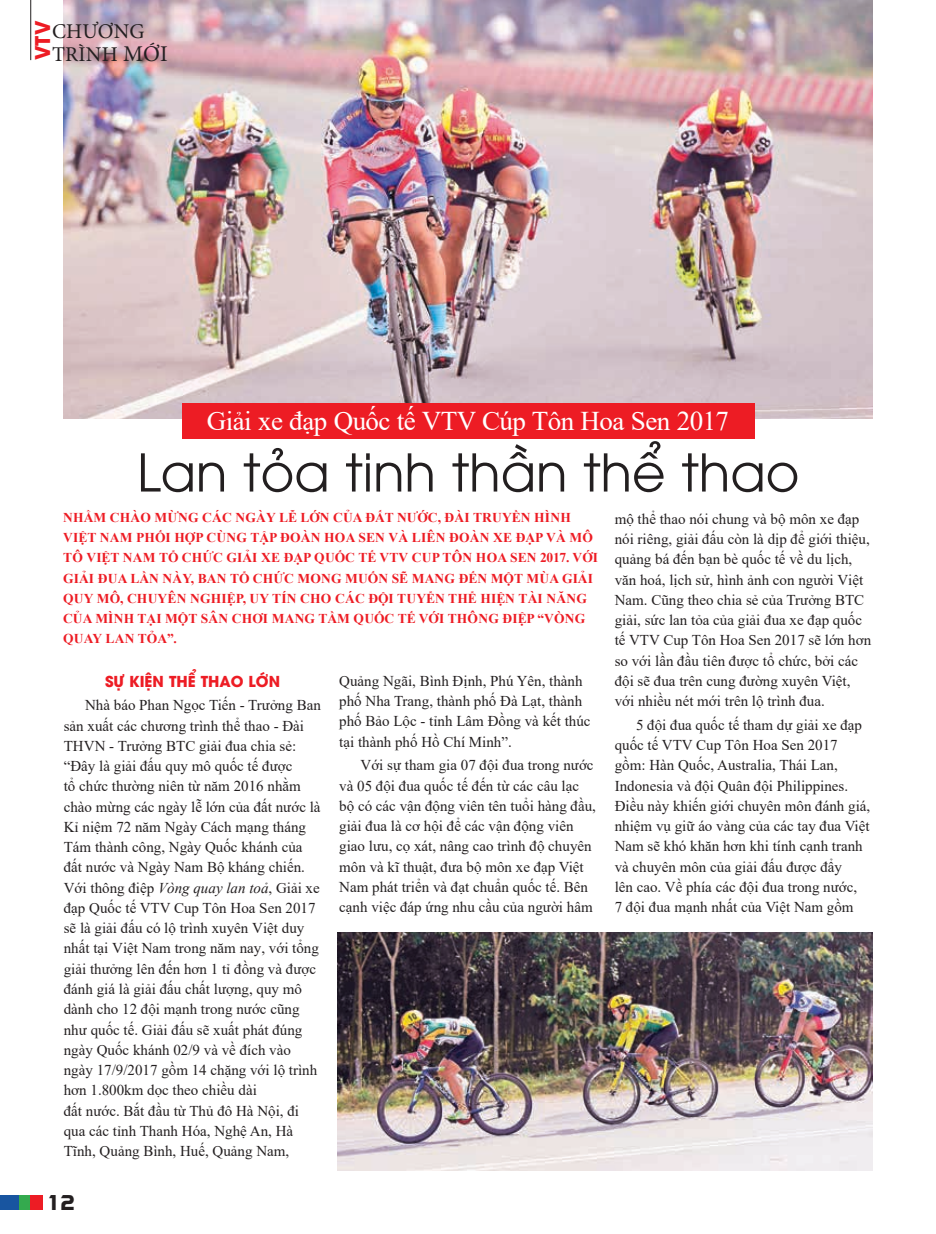
<style>
.page{position:relative;width:936px;height:1234px;background:#fff}
.page>*{position:absolute;margin:0;border:0;box-sizing:border-box;transform-origin:0 0}
.t1{font:51.6px "UTM Avo";color:#231f20}
.t2{font:27px "Times New Roman";letter-spacing:-.02em;color:#fff}
.t3{font:21px/23px "Minion Pro";letter-spacing:.01em;color:#231f20}
.t4{font:21px "UTM Eremitage";color:#231f20}
.t5{font:700 20.25px "UTM Avo";color:#ed1c24}
.t6{font:15px/20.2px "Times New Roman";color:#231f20}
.t7{font:700 15px "UTM Avo";color:#ed1c24}
.t8{font:700 13.5px/20.2px "Times New Roman";letter-spacing:.015em;color:#ed1c24}
.s1{font-size:22.5px}
.s2{font-style:italic}
</style>
<div class="page">
<div style="left:18px;top:1194px;width:13px;height:15px;background:#34aa4e"></div>
<div style="left:31px;top:1194px;width:12px;height:15px;background:#ed1c24"></div>
<img style="left:64px;top:0;width:808px;height:418px">
<hr style="left:30px;top:0;width:1px;height:60px;background:#231f20">
<div style="left:0;top:1194px;width:18px;height:15px;background:#1855a0"></div>
<div style="left:182px;top:403px;width:572px;height:35px;background:#ed1c24"></div>
<img style="left:338px;top:932px;width:534px;height:237px">
<h3 class="t5" style="left:26px;top:60px;width:41px;rotate:-90deg">VTV</h3>
<h3 class="t3" style="left:52px;top:20px;width:117px">CHƯƠNG<br>TRÌNH <span class="s1">MỚI</span></h3>
<h2 class="t2" style="left:207px;top:402px;width:523px">Giải xe đạp Quốc tế VTV Cúp Tôn Hoa Sen 2017</h2>
<h1 class="t1" style="left:137px;top:432px;width:664px">Lan tỏa tinh thần thể thao</h1>
<p class="t8" style="left:63px;top:506px;width:531px">NHẰM CHÀO MỪNG CÁC NGÀY LỄ LỚN CỦA ĐẤT NƯỚC, ĐÀI TRUYỀN HÌNH<br>VIỆT NAM PHỐI HỢP CÙNG TẬP ĐOÀN HOA SEN VÀ LIÊN ĐOÀN XE ĐẠP VÀ MÔ<br>TÔ VIỆT NAM TỔ CHỨC GIẢI XE ĐẠP QUỐC TẾ VTV</p>
<p class="t8" style="left:63px;top:547px;width:536px;text-indent:348px">CUP TÔN HOA SEN 2017. VỚI GIẢI ĐUA LẦN NÀY, BAN TỔ CHỨC MONG MUỐN SẼ MANG ĐẾN MỘT MÙA GIẢI QUY MÔ, CHUYÊN NGHIỆP, UY TÍN CHO CÁC ĐỘI TUYỂN THỂ HIỆN TÀI NĂNG CỦA MÌNH TẠI MỘT SÂN CHƠI MANG TẦM QUỐC TẾ VỚI THÔNG ĐIỆP “VÒNG QUAY LAN TỎA”.</p>
<p class="t7" style="left:105px;top:668px;width:176px">SỰ KIỆN THỂ THAO LỚN</p>
<p class="t6" style="left:64px;top:694px;width:258px;text-indent:21px">Nhà báo Phan Ngọc Tiến - Trưởng Ban sản xuất các chương trình thể thao - Đài THVN - Trưởng BTC giải đua chia sẻ: “Đây là giải đấu quy mô quốc tế được<br>tổ chức thường niên từ năm 2016 nhằm chào mừng các ngày lễ lớn của đất nước là Kỉ niệm 72 năm Ngày Cách mạng tháng Tám thành công, Ngày Quốc khánh của đất nước và Ngày Nam Bộ kháng chiến.<br>Với thông điệp <span class="s2">Vòng quay lan toả</span>, Giải xe đạp Quốc tế VTV Cup Tôn Hoa Sen 2017 sẽ là giải đấu có lộ trình xuyên Việt duy nhất tại Việt Nam trong năm nay, với tổng giải thưởng lên đến hơn 1 tỉ đồng và được đánh giá là giải đấu chất lượng, quy mô dành cho 12 đội mạnh trong nước cũng như quốc tế. Giải đấu sẽ xuất phát đúng ngày Quốc khánh 02/9 và về đích vào ngày 17/9/2017 gồm 14 chặng với lộ trình hơn 1.800km dọc theo chiều dài<br>đất nước. Bắt đầu từ Thủ đô Hà Nội, đi qua các tỉnh Thanh Hóa, Nghệ An, Hà Tĩnh, Quảng Bình, Huế, Quảng Nam,</p>
<h3 class="t4" style="left:45px;top:1186px;width:31px">12</h3>
<p class="t6" style="left:339px;top:670px;width:253px">Quảng Ngãi, Bình Định, Phú Yên, thành phố Nha Trang, thành phố Đà Lạt, thành phố Bảo Lộc - tỉnh Lâm Đồng và kết thúc tại thành phố Hồ Chí Minh”.</p>
<p class="t6" style="left:339px;top:754px;width:258px;text-indent:21px">Với sự tham gia 07 đội đua trong nước và 05 đội đua quốc tế đến từ các câu lạc bộ có các vận động viên tên tuổi hàng đầu, giải đua là cơ hội để các vận động viên giao lưu, cọ xát, nâng cao trình độ chuyên môn và kĩ thuật, đưa bộ môn xe đạp Việt Nam phát triển và đạt chuẩn quốc tế. Bên cạnh việc đáp ứng nhu cầu của người hâm</p>
<p class="t6" style="left:614px;top:508px;width:258px">mộ thể thao nói chung và bộ môn xe đạp nói riêng, giải đấu còn là dịp để giới thiệu, quảng bá đến bạn bè quốc tế về du lịch, văn hoá, lịch sử, hình ảnh con người Việt Nam. Cũng theo chia sẻ của Trưởng BTC giải, sức lan tỏa của giải đua xe đạp quốc tế VTV Cup Tôn Hoa Sen 2017 sẽ lớn hơn so với lần đầu tiên được tổ chức, bởi các đội sẽ đua trên cung đường xuyên Việt, với nhiều nét mới trên lộ trình đua.</p>
<p class="t6" style="left:614px;top:714px;width:257px;text-indent:21px">5 đội đua quốc tế tham dự giải xe đạp quốc tế VTV Cup Tôn Hoa Sen 2017 gồm: Hàn Quốc, Australia, Thái Lan, Indonesia và đội Quân đội Philippines.<br>Điều này khiến giới chuyên môn đánh giá, nhiệm vụ giữ áo vàng của các tay đua Việt Nam sẽ khó khăn hơn khi tính cạnh tranh và chuyên môn của giải đấu được đẩy<br>lên cao. Về phía các đội đua trong nước,<br>7 đội đua mạnh nhất của Việt Nam gồm</p>
</div>
